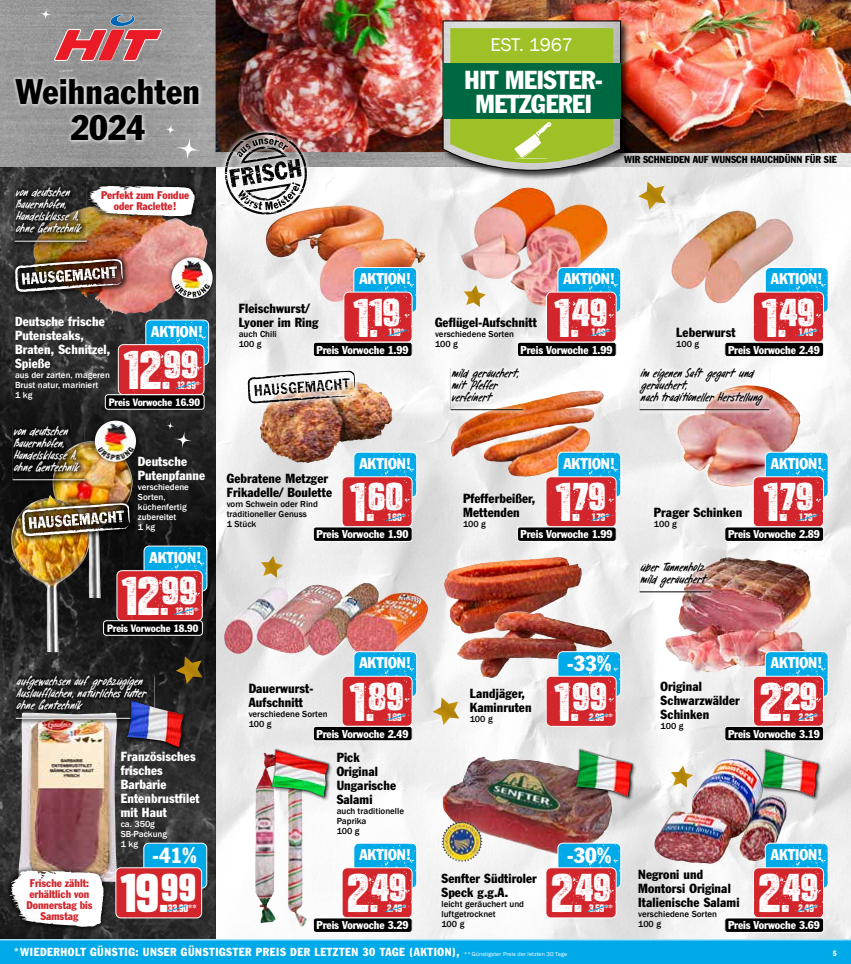
<style>
.page{position:relative;width:851px;height:964px;background:#fff}
.page>*{position:absolute;margin:0;border:0;box-sizing:border-box;transform-origin:0 0}
.t1{font:38.7px "HIT Preisschrift Printed hochgestellt";letter-spacing:-.005em;color:#fff}
.t2{font:38.7px "HIT Preisschrift hochgestellt";color:#fff}
.t3{font:condensed 35px/36px "Franklin Gothic";letter-spacing:.005em;color:#000;text-align:center}
.t4{font:condensed 25.6px/24.1px "Franklin Gothic";letter-spacing:-.01em;color:#fff;text-align:center}
.t5{font:condensed 21.6px "Franklin Gothic";color:#fff}
.t6{font:19px "Franklin Gothic";color:#fff}
.t7{font:condensed 15.3px "Franklin Gothic";color:#fff}
.t8{font:condensed 13px/14px "Franklin Gothic";letter-spacing:.01em;color:#000}
.t9{font:condensed 13px/14px "Franklin Gothic";letter-spacing:.01em;color:#fff}
.t10{font:italic 12px/12px "Pandanus";letter-spacing:-.05em;color:#fff}
.t11{font:italic 12px/12px "Pandanus";letter-spacing:-.05em;color:#000}
.t12{font:condensed 11.5px "Franklin Gothic";letter-spacing:.05em;color:#fff}
.t13{font:condensed 11.2px "Franklin Gothic";letter-spacing:-.01em;color:#fff}
.t14{font:condensed 11px/11px "Franklin Gothic";color:#d2252c;text-align:center}
.t15{font:condensed 10.5px "Franklin Gothic";letter-spacing:-.01em;color:#fff}
.t16{font:condensed 10px "Franklin Gothic";color:#000}
.t17{font:500 9px/10px "Franklin Gothic";color:#000}
.t18{font:500 9px/10px "Franklin Gothic";color:#fff}
.t19{font:7.7px "HIT Preisschrift Printed Regular";color:#fff}
.t20{font:7.7px "HIT Preisschrift Regular";color:#fff}
.t21{font:condensed 7.5px "Franklin Gothic";color:#fff}
.s1{font-family:"HIT Preisschrift Printed Regular"}
.s2{font-family:"HIT Preisschrift Regular"}
.s3{font-stretch:normal;font-size:6px}
</style>
<div class="page">
<img style="left:0;top:0;width:215px;height:14px">
<img style="left:550px;top:0;width:300px;height:14px">
<img style="left:215px;top:0;width:335px;height:14px">
<svg style="left:40px;top:8px;width:12px;height:12px"></svg>
<img style="left:0;top:14px;width:850px;height:950px">
<div style="left:271px;top:749px;width:61px;height:52px;background:#000;opacity:.5"></div>
<div style="left:270px;top:747px;width:60px;height:52px;background:#000;opacity:.75"></div>
<img style="left:272px;top:749px;width:56px;height:48px">
<div style="left:575px;top:749px;width:61px;height:52px;background:#000;opacity:.5"></div>
<div style="left:573px;top:747px;width:60px;height:52px;background:#000;opacity:.75"></div>
<img style="left:575px;top:749px;width:57px;height:48px">
<div style="left:760px;top:749px;width:62px;height:52px;background:#000;opacity:.5"></div>
<div style="left:759px;top:747px;width:60px;height:52px;background:#000;opacity:.75"></div>
<img style="left:761px;top:749px;width:56px;height:48px">
<div style="left:126px;top:699px;width:62px;height:53px;background:#000;opacity:.5"></div>
<div style="left:125px;top:698px;width:60px;height:51px;background:#000;opacity:.75"></div>
<img style="left:127px;top:700px;width:56px;height:47px">
<img style="left:441px;top:821px;width:42px;height:41px">
<h2 class="t3" style="left:15px;top:73px;width:186px">Weihnachten<br>2024</h2>
<p class="t10" style="left:15px;top:186px;width:67px">von deutschen<br>Bauernhöfen,<br>Handelsklasse A, ohne Gentechnik</p>
<p class="t14" style="left:101px;top:190px;width:90px">Perfekt zum Fondue oder Raclette!</p>
<p class="t9" style="left:15px;top:314px;width:97px">Deutsche frische<br>Putensteaks,<br>Braten, Schnitzel,<br>Spieße</p>
<p class="t18" style="left:15px;top:370px;width:96px">aus der zarten, mageren<br>Brust natur, mariniert<br>1 kg</p>
<p class="t7" style="left:151px;top:322px;width:53px">AKTION!</p>
<h1 class="t1" style="left:124px;top:353px;width:76px"><span class="s1">12</span>.99</h1>
<p class="t19" style="left:177px;top:382px;width:24px">12.99*</p>
<p class="t15" style="left:109px;top:396px;width:93px">Preis Vorwoche 16.90</p>
<p class="t10" style="left:13px;top:425px;width:67px">von deutschen<br>Bauernhöfen,<br>Handelsklasse A, ohne Gentechnik</p>
<p class="t9" style="left:138px;top:454px;width:69px">Deutsche<br>Putenpfanne</p>
<p class="t18" style="left:138px;top:482px;width:53px">verschiedene<br>Sorten, küchenfertig zubereitet<br>1 kg</p>
<p class="t7" style="left:149px;top:548px;width:53px">AKTION!</p>
<h1 class="t1" style="left:122px;top:579px;width:76px"><span class="s1">12</span>.99</h1>
<p class="t19" style="left:176px;top:608px;width:24px">12.99*</p>
<p class="t15" style="left:107px;top:622px;width:93px">Preis Vorwoche 18.90</p>
<p class="t10" style="left:16px;top:675px;width:131px">aufgewachsen auf großzügigen<br>Auslaufflächen, natürliches Futter ohne Gentechnik</p>
<p class="t14" style="left:26px;top:877px;width:68px">Frische zählt: erhältlich von<br>Donnerstag bis<br>Samstag</p>
<p class="t9" style="left:121px;top:749px;width:80px">Französisches frisches<br>Barbarie<br>Entenbrustfilet mit Haut</p>
<p class="t18" style="left:121px;top:819px;width:48px">ca. 350g<br>SB-Packung<br>1 kg</p>
<h3 class="t5" style="left:153px;top:842px;width:46px">-41%</h3>
<h1 class="t2" style="left:121px;top:876px;width:76px"><span class="s2">19</span>.99</h1>
<p class="t20" style="left:168px;top:905px;width:30px">33.90**</p>
<p class="t7" style="left:359px;top:269px;width:53px">AKTION!</p>
<h1 class="t1" style="left:354px;top:301px;width:48px"><span class="s1">1</span>.19</h1>
<p class="t8" style="left:239px;top:301px;width:81px">Fleischwurst/<br>Lyoner im Ring</p>
<p class="t17" style="left:239px;top:329px;width:40px">auch Chili<br>100 g</p>
<p class="t19" style="left:389px;top:329px;width:17px">1.19*</p>
<p class="t13" style="left:316px;top:343px;width:93px">Preis Vorwoche 1.99</p>
<p class="t7" style="left:359px;top:454px;width:53px">AKTION!</p>
<h1 class="t1" style="left:350px;top:485px;width:55px"><span class="s1">1</span>.60</h1>
<p class="t8" style="left:227px;top:471px;width:107px">Gebratene Metzger<br>Frikadelle/ Boulette</p>
<p class="t17" style="left:227px;top:499px;width:93px">vom Schwein oder Rind traditioneller Genuss<br>1 Stück</p>
<p class="t19" style="left:387px;top:514px;width:20px">1.60*</p>
<p class="t13" style="left:316px;top:528px;width:93px">Preis Vorwoche 1.90</p>
<p class="t7" style="left:359px;top:653px;width:53px">AKTION!</p>
<h1 class="t1" style="left:350px;top:685px;width:55px"><span class="s1">1</span>.89</h1>
<p class="t8" style="left:249px;top:681px;width:66px">Dauerwurst-<br>Aufschnitt</p>
<p class="t17" style="left:249px;top:709px;width:80px">verschiedene Sorten<br>100 g</p>
<p class="t19" style="left:387px;top:713px;width:20px">1.89*</p>
<p class="t13" style="left:316px;top:727px;width:93px">Preis Vorwoche 2.49</p>
<p class="t8" style="left:336px;top:750px;width:61px">Pick<br>Original<br>Ungarische<br>Salami</p>
<p class="t17" style="left:336px;top:806px;width:69px">auch traditionelle<br>Paprika<br>100 g</p>
<p class="t7" style="left:359px;top:845px;width:53px">AKTION!</p>
<h1 class="t1" style="left:347px;top:876px;width:61px"><span class="s1">2</span>.49</h1>
<p class="t19" style="left:387px;top:905px;width:21px">2.49*</p>
<p class="t13" style="left:316px;top:918px;width:93px">Preis Vorwoche 3.29</p>
<h3 class="t6" style="left:490px;top:33px;width:84px">EST. 1967</h3>
<h3 class="t4" style="left:464px;top:67px;width:140px">HIT MEISTER-<br>METZGEREI</h3>
<p class="t16" style="left:624px;top:153px;width:214px">WIR SCHNEIDEN AUF WUNSCH HAUCHDÜNN FÜR SIE</p>
<p class="t7" style="left:563px;top:269px;width:53px">AKTION!</p>
<h1 class="t1" style="left:554px;top:301px;width:54px"><span class="s1">1</span>.49</h1>
<p class="t8" style="left:435px;top:315px;width:103px">Geflügel-Aufschnitt</p>
<p class="t17" style="left:435px;top:329px;width:80px">verschiedene Sorten<br>100 g</p>
<p class="t19" style="left:591px;top:329px;width:20px">1.49*</p>
<p class="t13" style="left:520px;top:343px;width:93px">Preis Vorwoche 1.99</p>
<p class="t7" style="left:770px;top:269px;width:53px">AKTION!</p>
<h1 class="t1" style="left:762px;top:301px;width:54px"><span class="s1">1</span>.49</h1>
<p class="t8" style="left:676px;top:325px;width:61px">Leberwurst</p>
<p class="t17" style="left:676px;top:339px;width:24px">100 g</p>
<p class="t19" style="left:799px;top:329px;width:20px">1.49*</p>
<p class="t13" style="left:728px;top:343px;width:93px">Preis Vorwoche 2.49</p>
<p class="t11" style="left:451px;top:367px;width:68px">mild geräuchert, mit Pfeffer verfeinert</p>
<p class="t11" style="left:640px;top:367px;width:124px">im eigenen Saft gegart und geräuchert,<br>nach traditioneller Herstellung</p>
<p class="t7" style="left:563px;top:454px;width:53px">AKTION!</p>
<h1 class="t1" style="left:556px;top:485px;width:51px"><span class="s1">1</span>.79</h1>
<p class="t8" style="left:463px;top:491px;width:74px">Pfefferbeißer,<br>Mettenden</p>
<p class="t17" style="left:463px;top:519px;width:24px">100 g</p>
<p class="t19" style="left:592px;top:514px;width:19px">1.79*</p>
<p class="t13" style="left:520px;top:528px;width:93px">Preis Vorwoche 1.99</p>
<p class="t7" style="left:770px;top:454px;width:53px">AKTION!</p>
<h1 class="t1" style="left:763px;top:485px;width:51px"><span class="s1">1</span>.79</h1>
<p class="t8" style="left:653px;top:505px;width:90px">Prager Schinken</p>
<p class="t17" style="left:653px;top:519px;width:24px">100 g</p>
<p class="t19" style="left:799px;top:514px;width:19px">1.79*</p>
<p class="t13" style="left:728px;top:528px;width:93px">Preis Vorwoche 2.89</p>
<p class="t11" style="left:640px;top:561px;width:67px">über Tannenholz mild geräuchert</p>
<p class="t8" style="left:469px;top:686px;width:63px">Landjäger,<br>Kaminruten</p>
<p class="t17" style="left:469px;top:714px;width:24px">100 g</p>
<h3 class="t5" style="left:567px;top:650px;width:46px">-33%</h3>
<h1 class="t1" style="left:554px;top:685px;width:54px"><span class="s1">1</span>.99</h1>
<p class="t19" style="left:589px;top:713px;width:25px">2.99**</p>
<p class="t7" style="left:770px;top:653px;width:53px">AKTION!</p>
<h1 class="t1" style="left:759px;top:685px;width:59px"><span class="s1">2</span>.29</h1>
<p class="t8" style="left:660px;top:679px;width:81px">Original<br>Schwarzwälder<br>Schinken</p>
<p class="t17" style="left:660px;top:721px;width:24px">100 g</p>
<p class="t19" style="left:798px;top:713px;width:21px">2.29*</p>
<p class="t13" style="left:728px;top:727px;width:93px">Preis Vorwoche 3.19</p>
<p class="t8" style="left:441px;top:871px;width:97px">Senfter Südtiroler<br>Speck g.g.A.</p>
<p class="t17" style="left:441px;top:899px;width:84px">leicht geräuchert und luftgetrocknet<br>100 g</p>
<h3 class="t5" style="left:567px;top:842px;width:46px">-30%</h3>
<h1 class="t1" style="left:551px;top:876px;width:61px"><span class="s1">2</span>.49</h1>
<p class="t19" style="left:589px;top:905px;width:25px">3.59**</p>
<p class="t7" style="left:770px;top:845px;width:53px">AKTION!</p>
<h1 class="t1" style="left:758px;top:876px;width:61px"><span class="s1">2</span>.49</h1>
<p class="t8" style="left:638px;top:867px;width:103px">Negroni und<br>Montorsi Original<br>Italienische Salami</p>
<p class="t17" style="left:638px;top:909px;width:80px">verschiedene Sorten<br>100 g</p>
<p class="t19" style="left:798px;top:905px;width:21px">2.49*</p>
<p class="t13" style="left:728px;top:918px;width:93px">Preis Vorwoche 3.69</p>
<p class="t12" style="left:14px;top:945px;width:554px">*WIEDERHOLT GÜNSTIG: UNSER GÜNSTIGSTER PREIS DER LETZTEN 30 TAGE (AKTION), <span class="s3">**Günstigster Preis der letzten 30 Tage</span></p>
<p class="t21" style="left:832px;top:949px;width:6px">5</p>
</div>
